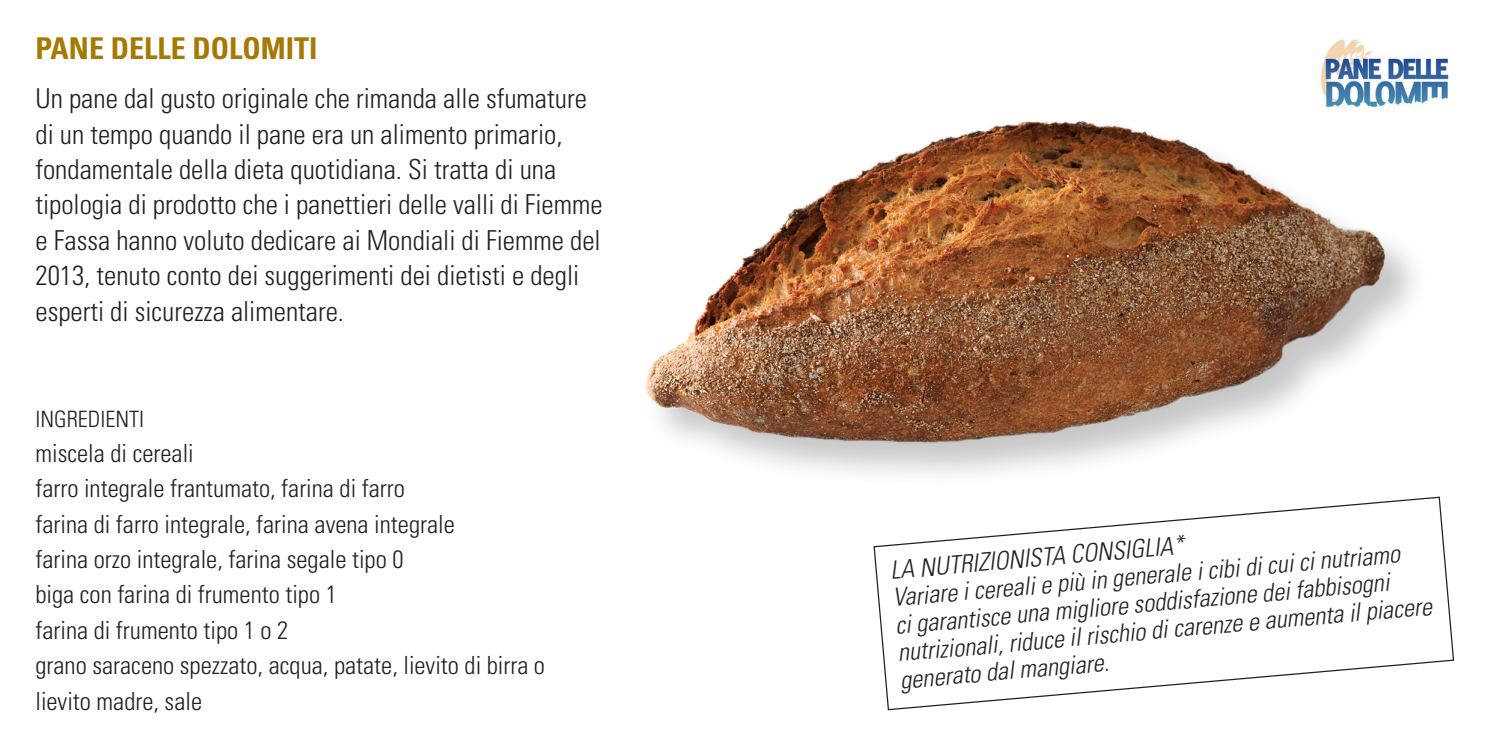
<style>
.page{position:relative;width:1489px;height:745px;background:#fff}
.page>*{position:absolute;margin:0;border:0;box-sizing:border-box;transform-origin:0 0}
.t1{font:700 condensed 30px "Univers";color:#a57903}
.t2{font:300 condensed 27.5px/35.2px "Univers";color:#231f20}
.t3{font:300 condensed 25px/35.2px "Univers";color:#231f20}
.t4{font:italic 300 condensed 25px/27.5px "Univers";color:#231f20}
.t5{font:300 condensed 22.5px "Univers";color:#231f20}
</style>
<div class="page">
<img style="left:1321px;top:39px;width:128px;height:68px">
<svg style="left:873px;top:496px;width:581px;height:214px"></svg>
<div style="left:643px;top:119px;width:786px;height:369px;background:#231f20;opacity:.25"></div>
<img style="left:643px;top:107px;width:754px;height:355px">
<p class="t1" style="left:35px;top:30px;width:283px">PANE DELLE DOLOMITI</p>
<p class="t2" style="left:35px;top:80px;width:568px">Un pane dal gusto originale che rimanda alle sfumature di un tempo quando il pane era un alimento primario, fondamentale della dieta quotidiana. Si tratta di una tipologia di prodotto che i panettieri delle valli di Fiemme e Fassa hanno voluto dedicare ai Mondiali di Fiemme del 2013, tenuto conto dei suggerimenti dei dietisti e degli esperti di sicurezza alimentare.</p>
<p class="t5" style="left:35px;top:405px;width:110px">INGREDIENTI</p>
<p class="t3" style="left:35px;top:435px;width:511px">miscela di cereali<br>farro integrale frantumato, farina di farro<br>farina di farro integrale, farina avena integrale<br>farina orzo integrale, farina segale tipo 0<br>biga con farina di frumento tipo 1<br>farina di frumento tipo 1 o 2<br>grano saraceno spezzato, acqua, patate, lievito di birra o lievito madre, sale</p>
<p class="t4" style="left:889px;top:556px;width:537px;rotate:-5deg">LA NUTRIZIONISTA CONSIGLIA*<br>Variare i cereali e più in generale i cibi di cui ci nutriamo<br>ci garantisce una migliore soddisfazione dei fabbisogni nutrizionali, riduce il rischio di carenze e aumenta il piacere generato dal mangiare.</p>
</div>
